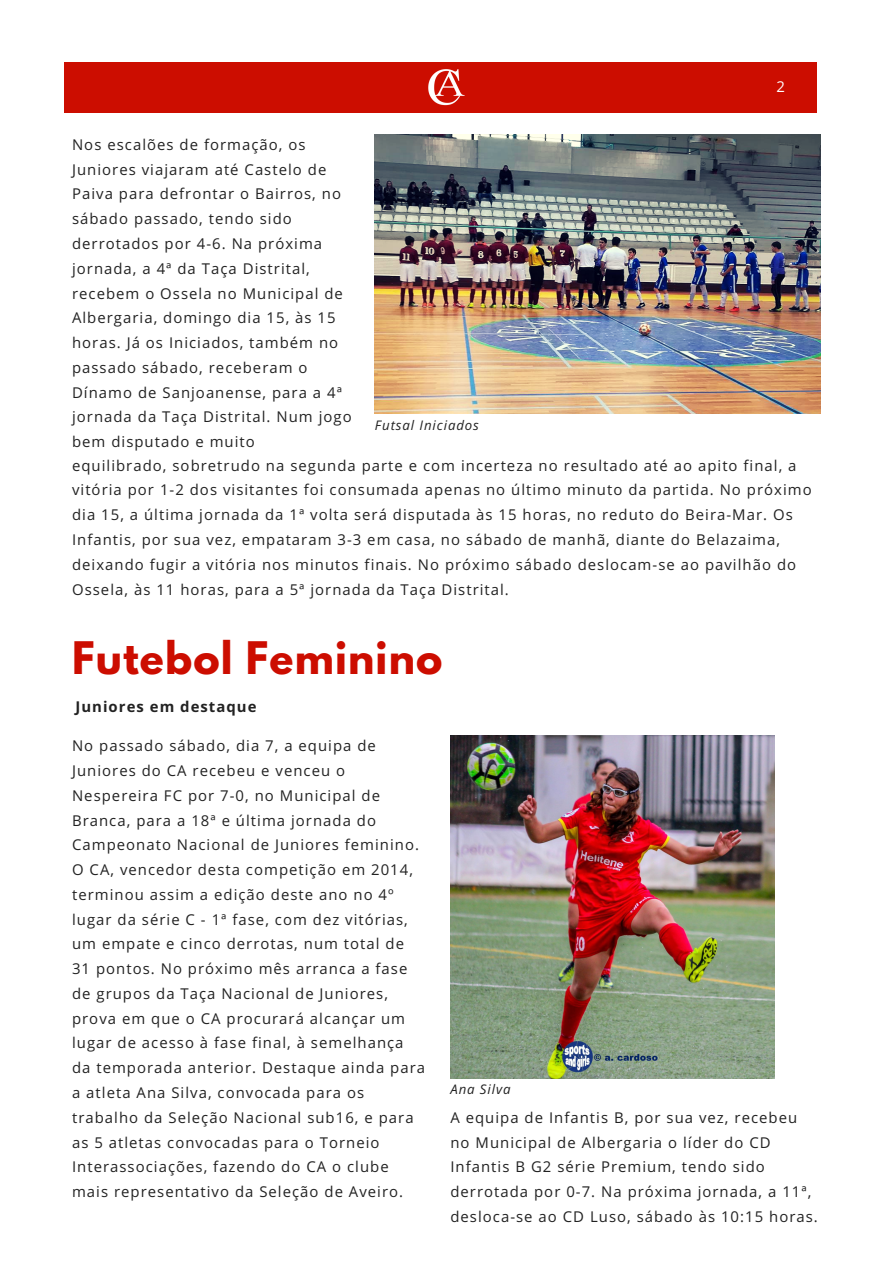
<style>
.page{position:relative;width:893px;height:1263px;background:#fff}
.page>*{position:absolute;margin:0;border:0;box-sizing:border-box;transform-origin:0 0}
.t1{font:700 39.75px "League Spartan";letter-spacing:.03em;color:#cc0d00}
.t2{font:14.85px/24.8px "Open Sans";letter-spacing:.07em;color:#222}
.t3{font:700 14.85px "Open Sans";letter-spacing:.07em;color:#222}
.t4{font:14.85px "Open Sans";color:#fff}
.t5{font:italic 13.2px "Open Sans";letter-spacing:.07em;color:#222}
</style>
<div class="page">
<div style="left:64px;top:62px;width:752px;height:51px;background:#cc0d00"></div>
<img style="left:428px;top:69px;width:37px;height:37px">
<img style="left:375px;top:134px;width:446px;height:279px">
<img style="left:450px;top:735px;width:325px;height:344px">
<p class="t2" style="left:72px;top:132px;width:281px">Nos escalões de formação, os<br>Juniores viajaram até Castelo de<br>Paiva para defrontar o Bairros, no sábado passado, tendo sido derrotados por 4-6. Na próxima jornada, a 4ª da Taça Distrital, recebem o Ossela no Municipal de<br>Albergaria, domingo dia 15, às 15 horas. Já os Iniciados, também no passado sábado, receberam o<br>Dínamo de Sanjoanense, para a 4ª jornada da Taça Distrital. Num jogo bem disputado e muito</p>
<p class="t5" style="left:375px;top:416px;width:105px">Futsal Iniciados</p>
<p class="t4" style="left:776px;top:76px;width:10px">2</p>
<p class="t2" style="left:72px;top:453px;width:741px">equilibrado, sobretrudo na segunda parte e com incerteza no resultado até ao apito final, a vitória por 1-2 dos visitantes foi consumada apenas no último minuto da partida. No próximo dia 15, a última jornada da 1ª volta será disputada às 15 horas, no reduto do Beira-Mar. Os Infantis, por sua vez, empataram 3-3 em casa, no sábado de manhã, diante do Belazaima, deixando fugir a vitória nos minutos finais. No próximo sábado deslocam-se ao pavilhão do Ossela, às 11 horas, para a 5ª jornada da Taça Distrital.</p>
<h1 class="t1" style="left:72px;top:638px;width:372px">Futebol Feminino</h1>
<p class="t3" style="left:75px;top:696px;width:183px">Juniores em destaque</p>
<p class="t2" style="left:72px;top:733px;width:355px">No passado sábado, dia 7, a equipa de Juniores do CA recebeu e venceu o Nespereira FC por 7-0, no Municipal de Branca, para a 18ª e última jornada do Campeonato Nacional de Juniores feminino.<br>O CA, vencedor desta competição em 2014, terminou assim a edição deste ano no 4º lugar da série C - 1ª fase, com dez vitórias, um empate e cinco derrotas, num total de 31 pontos. No próximo mês arranca a fase de grupos da Taça Nacional de Juniores, prova em que o CA procurará alcançar um lugar de acesso à fase final, à semelhança da temporada anterior. Destaque ainda para a atleta Ana Silva, convocada para os trabalho da Seleção Nacional sub16, e para as 5 atletas convocadas para o Torneio Interassociações, fazendo do CA o clube mais representativo da Seleção de Aveiro.</p>
<p class="t5" style="left:450px;top:1080px;width:62px">Ana Silva</p>
<p class="t2" style="left:450px;top:1105px;width:369px">A equipa de Infantis B, por sua vez, recebeu no Municipal de Albergaria o líder do CD Infantis B G2 série Premium, tendo sido derrotada por 0-7. Na próxima jornada, a 11ª, desloca-se ao CD Luso, sábado às 10:15 horas.</p>
</div>
